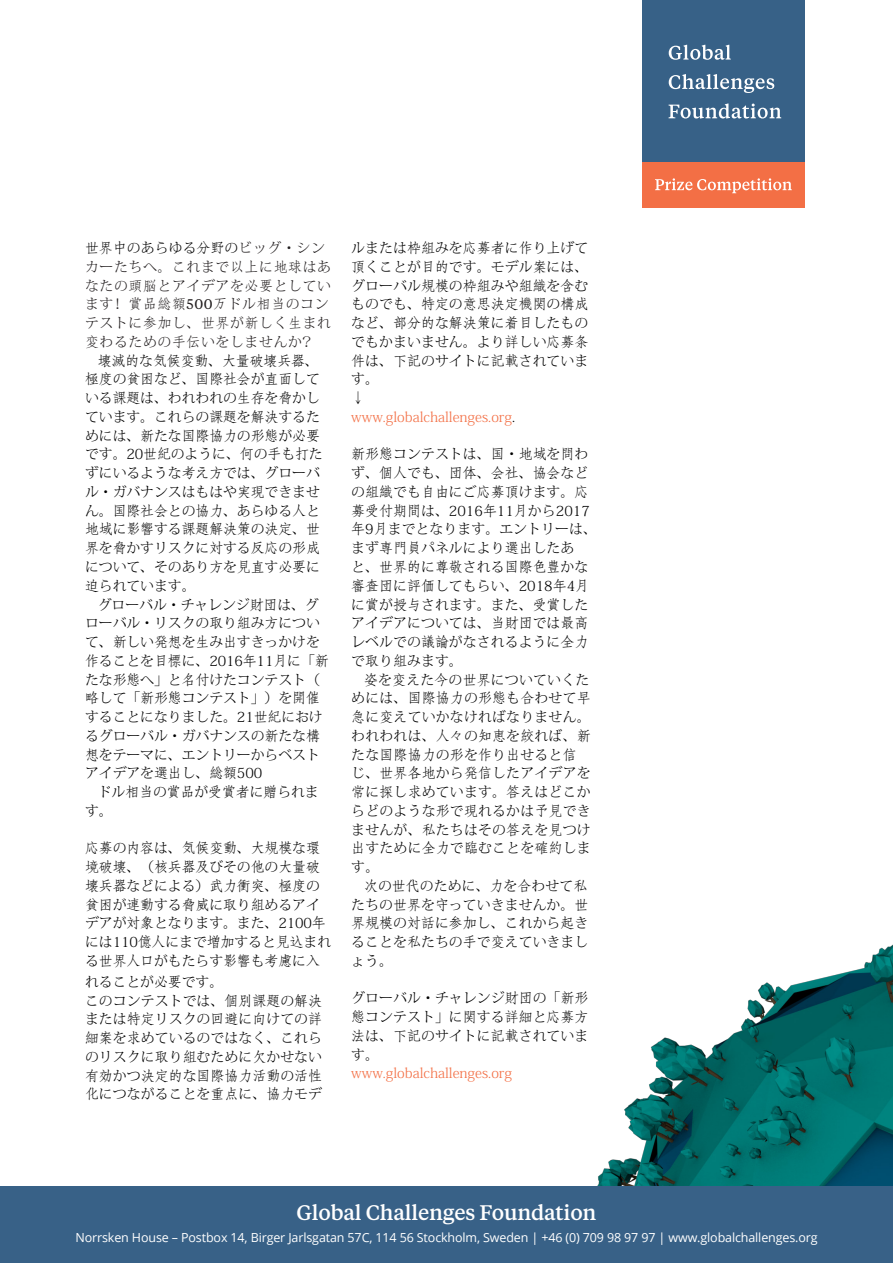
<style>
.page{position:relative;width:893px;height:1263px;background:#fff}
.page>*{position:absolute;margin:0;border:0;box-sizing:border-box;transform-origin:0 0}
.t1{font:500 21px "Tiempos Text";letter-spacing:-.01em;color:#fff}
.PARAGRAPH{font:13.95px/18.8px "Adobe Fangsong Std";color:#000;text-align:justify}
.Paragraph_drop_cap{font:13.95px/18.8px "Adobe Fangsong Std";letter-spacing:-.01em;color:#000}
.PARAGRAPH-2{font:13.95px/18.8px "Adobe Fangsong Std";letter-spacing:.04em;color:#231f20}
.PARAGRAPH-3{font:13.95px/18.8px "Adobe Fangsong Std";color:#f36f45}
.t2{font:12.45px "Open Sans";letter-spacing:-.01em;color:#fff}
.s1{color:#000}
.s2{font-family:"Tiempos Text"}
</style>
<div class="page">
<img style="left:597px;top:944px;width:296px;height:242px">
<div style="left:0;top:1186px;width:893px;height:77px;background:#386187"></div>
<div style="left:642px;top:0;width:163px;height:163px;background:#376187"></div>
<svg style="left:669px;top:45px;width:62px;height:15px"></svg>
<svg style="left:669px;top:74px;width:105px;height:19px"></svg>
<svg style="left:669px;top:103px;width:112px;height:15px"></svg>
<div style="left:642px;top:163px;width:163px;height:45px;background:#f36f45"></div>
<svg style="left:655px;top:178px;width:137px;height:15px"></svg>
<p class="PARAGRAPH-2" style="left:85px;top:239px;width:248px"><span class="s1">世界中のあらゆる分野の</span>ビッグ・シンカーたちへ。これまで以上に地球はあなたの頭脳とアイデアを必要としています！賞品総額<span class="s2">500</span>万ドル相当のコンテストに参加し、世界が新しく生まれ変わるための手伝いをしませんか？</p>
<p class="Paragraph_drop_cap" style="left:85px;top:351px;width:239px;text-indent:13px">壊滅的な気候変動、大量破壊兵器、極度の貧困など、国際社会が直面している課題は、われわれの生存を脅かしています。これらの課題を解決するためには、新たな国際協力の形態が必要です。20世紀のように、何の手も打たずにいるような考え方では、グローバル・ガバナンスはもはや実現できません。国際社会との協力、あらゆる人と地域に影響する課題解決策の決定、世界を脅かすリスクに対する反応の形成について、そのあり方を見直す必要に迫られています。</p>
<p class="Paragraph_drop_cap" style="left:85px;top:595px;width:245px;text-indent:13px">グローバル・チャレンジ財団は、グローバル・リスクの取り組み方について、新しい発想を生み出すきっかけを作ることを目標に、2016年11月に「新たな形態へ」と名付けたコンテスト（略して「新形態コンテスト」）を開催することになりました。21世紀におけるグローバル・ガバナンスの新たな構想をテーマに、エントリーからベストアイデアを選出し、総額500</p>
<p class="Paragraph_drop_cap" style="left:85px;top:783px;width:235px;text-indent:13px">ドル相当の賞品が受賞者に贈られます。</p>
<p class="Paragraph_drop_cap" style="left:85px;top:839px;width:248px">応募の内容は、気候変動、大規模な環境破壊、（核兵器及びその他の大量破壊兵器などによる）武力衝突、極度の貧困が連動する脅威に取り組めるアイデアが対象となります。また、2100年には110億人にまで増加すると見込まれる世界人口がもたらす影響も考慮に入</p>
<p class="Paragraph_drop_cap" style="left:85px;top:972px;width:140px">れることが必要です。</p>
<p class="PARAGRAPH" style="left:85px;top:991px;width:239px">このコンテストでは、個別課題の解決または特定リスクの回避に向けての詳細案を求めているのではなく、これらのリスクに取り組むために欠かせない有効かつ決定的な国際協力活動の活性化につながることを重点に、協力モデ</p>
<p class="PARAGRAPH" style="left:351px;top:239px;width:239px">ルまたは枠組みを応募者に作り上げて頂くことが目的です。モデル案には、グローバル規模の枠組みや組織を含むものでも、特定の意思決定機関の構成など、部分的な解決策に着目したものでもかまいません。より詳しい応募条件は、下記のサイトに記載されています。</p>
<p class="PARAGRAPH-3" style="left:351px;top:389px;width:165px"><span class="s1">↓ </span>www.globalchallenges.org<span class="s1">.</span></p>
<p class="PARAGRAPH" style="left:351px;top:445px;width:247px;text-align:left">新形態コンテストは、国・地域を問わず、個人でも、団体、会社、協会などの組織でも自由にご応募頂けます。応募受付期間は、2016年11月から2017年9月までとなります。エントリーは、まず専門員パネルにより選出したあ<br>と、世界的に尊敬される国際色豊かな審査団に評価してもらい、2018年4月に賞が授与されます。また、受賞したアイデアについては、当財団では最高レベルでの議論がなされるように全力で取り組みます。</p>
<p class="PARAGRAPH" style="left:351px;top:670px;width:241px;text-align:left;text-indent:13px">姿を変えた今の世界についていくためには、国際協力の形態も合わせて早急に変えていかなければなりません。われわれは、人々の知恵を絞れば、新たな国際協力の形を作り出せると信じ、世界各地から発信したアイデアを常に探し求めています。答えはどこからどのような形で現れるかは予見できませんが、私たちはその答えを見つけ出すために全力で臨むことを確約します。</p>
<p class="Paragraph_drop_cap" style="left:351px;top:876px;width:239px;text-align:justify;text-indent:13px">次の世代のために、力を合わせて私たちの世界を守っていきませんか。世界規模の対話に参加し、これから起きることを私たちの手で変えていきましょう。</p>
<p class="PARAGRAPH" style="left:351px;top:989px;width:239px">グローバル・チャレンジ財団の「新形態コンテスト」に関する詳細と応募方法は、下記のサイトに記載されています。</p>
<p class="PARAGRAPH-3" style="left:351px;top:1064px;width:162px">www.globalchallenges.org</p>
<p class="t1" style="left:296px;top:1198px;width:301px">Global Challenges Foundation</p>
<p class="t2" style="left:75px;top:1229px;width:744px">Norrsken House – Postbox 14, Birger Jarlsgatan 57C, 114 56 Stockholm, Sweden | +46 (0) 709 98 97 97 | www.globalchallenges.org</p>
</div>
